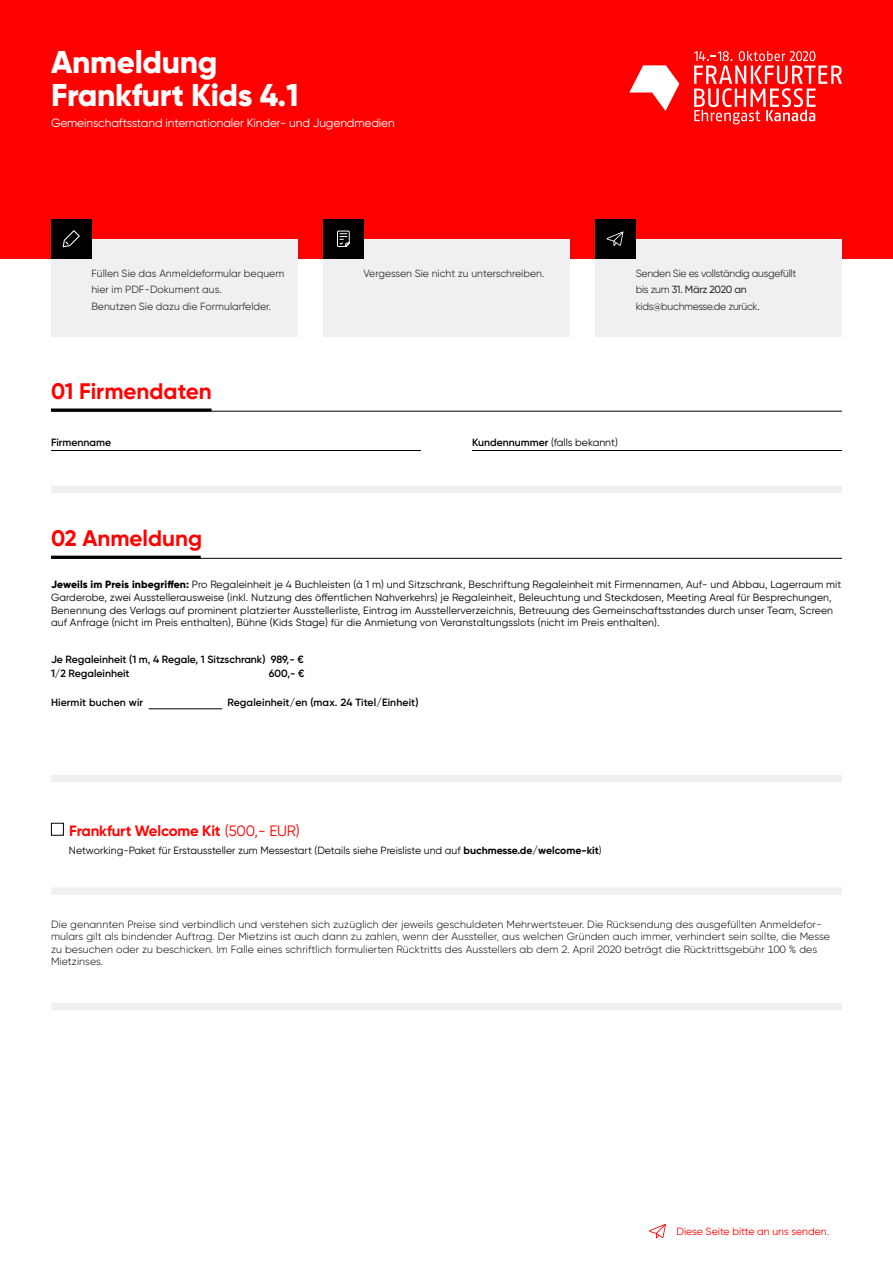
<style>
.page{position:relative;width:893px;height:1263px;background:#fff}
.page>*{position:absolute;margin:0;border:0;box-sizing:border-box;transform-origin:0 0}
.t1{font:800 31.5px/33px "Gilroy";letter-spacing:-.01em;color:#fff}
.t2{font:700 22.5px "Gilroy";color:#f00}
.t3{font:700 15px "Gilroy";letter-spacing:-.01em;color:#f00}
.t4{font:12px "Gilroy";letter-spacing:-.01em;color:#fff}
.t5{font:10.5px/12.6px "Gilroy";letter-spacing:.01em;color:#000}
.t6{font:300 10.5px/12.6px "Gilroy";letter-spacing:.01em;color:#000}
.t7{font:600 10.5px/13.5px "Gilroy";color:#000}
.t8{font:10.5px/16.5px "Gilroy";color:#333}
.t9{font:10.5px/16.5px "Gilroy";letter-spacing:-.03em;color:#333}
.t10{font:10.5px "Gilroy";color:#f00}
.s1{font-weight:500}
.s2{font-weight:600}
.s3{font-weight:800}
.s4{font-weight:400}
.s5{font-weight:700}
</style>
<div class="page">
<svg style="left:649px;top:1224px;width:17px;height:14px"></svg>
<div style="left:0;top:0;width:893px;height:258px;background:#f00"></div>
<div style="left:51px;top:239px;width:247px;height:98px;background:#f0f0f0"></div>
<div style="left:51px;top:219px;width:40px;height:40px;background:#000"></div>
<svg style="left:63px;top:230px;width:17px;height:17px"></svg>
<hr style="left:472px;top:450px;width:370px;height:1px;background:#000">
<hr style="left:51px;top:450px;width:370px;height:1px;background:#000">
<hr style="left:51px;top:558px;width:791px;height:1px;background:#000">
<hr style="left:51px;top:556px;width:150px;height:3px;background:#000">
<hr style="left:51px;top:411px;width:791px;height:1px;background:#000">
<svg style="left:51px;top:408px;width:161px;height:4px"></svg>
<div style="left:51px;top:823px;width:13px;height:13px;border:1px solid #000"></div>
<svg style="left:629px;top:65px;width:50px;height:46px"></svg>
<svg style="left:694px;top:51px;width:148px;height:73px"></svg>
<div style="left:51px;top:485px;width:791px;height:8px;background:#f0f0f0"></div>
<div style="left:51px;top:775px;width:791px;height:7px;background:#f0f0f0"></div>
<div style="left:51px;top:887px;width:791px;height:8px;background:#f0f0f0"></div>
<div style="left:323px;top:239px;width:247px;height:98px;background:#f0f0f0"></div>
<div style="left:323px;top:219px;width:41px;height:40px;background:#000"></div>
<svg style="left:337px;top:230px;width:13px;height:17px"></svg>
<div style="left:595px;top:239px;width:247px;height:98px;background:#f0f0f0"></div>
<div style="left:595px;top:219px;width:41px;height:40px;background:#000"></div>
<svg style="left:607px;top:231px;width:16px;height:15px"></svg>
<hr style="left:149px;top:708px;width:73px;height:1px;background:#000">
<div style="left:51px;top:1003px;width:791px;height:7px;background:#f0f0f0"></div>
<h1 class="t1" style="left:51px;top:45px;width:249px">Anmeldung<br>Frankfurt Kids 4.1</h1>
<p class="t4" style="left:51px;top:116px;width:345px">Gemeinschaftsstand internationaler Kinder- und Jugendmedien</p>
<p class="t8" style="left:91px;top:264px;width:194px">Füllen Sie das Anmeldeformular bequem hier im PDF-Dokument aus.<br>Benutzen Sie dazu die Formularfelder.</p>
<h2 class="t2" style="left:51px;top:377px;width:162px">01 Firmendaten</h2>
<p class="t8" style="left:364px;top:264px;width:182px">Vergessen Sie nicht zu unterschreiben.</p>
<p class="t9" style="left:636px;top:264px;width:162px">Senden Sie es vollständig ausgefüllt bis zum <span class="s1">31. März 2020 an </span>kids@buchmesse.de zurück.</p>
<p class="t7" style="left:51px;top:435px;width:62px">Firmenname</p>
<p class="t5" style="left:472px;top:436px;width:147px"><span class="s2">Kundennummer</span> (falls bekannt)</p>
<h2 class="t2" style="left:51px;top:524px;width:153px">02 Anmeldung</h2>
<p class="t5" style="left:51px;top:578px;width:792px"><span class="s3">Jeweils im Preis inbegriffen:</span> Pro Regaleinheit je 4 Buchleisten (à 1 m) und Sitzschrank, Beschriftung Regaleinheit mit Firmennamen, Auf- und Abbau, Lagerraum mit Garderobe, zwei Ausstellerausweise (inkl. Nutzung des öffentlichen Nahverkehrs) je Regaleinheit, Beleuchtung und Steckdosen, Meeting Areal für Besprechungen, Benennung des Verlags auf prominent platzierter Ausstellerliste, Eintrag im Ausstellerverzeichnis, Betreuung des Gemeinschaftsstandes durch unser Team, Screen auf Anfrage (nicht im Preis enthalten), Bühne (Kids Stage) für die Anmietung von Veranstaltungsslots (nicht im Preis enthalten).</p>
<p class="t7" style="left:51px;top:653px;width:254px">Je Regaleinheit (1 m, 4 Regale, 1 Sitzschrank) 989,- €<br>1/2 Regaleinheit</p>
<p class="t7" style="left:269px;top:666px;width:37px">600,- €</p>
<p class="t7" style="left:51px;top:695px;width:94px">Hiermit buchen wir</p>
<p class="t7" style="left:227px;top:695px;width:192px">Regaleinheit/en (max. 24 Titel/Einheit)</p>
<h3 class="t3" style="left:69px;top:821px;width:232px">Frankfurt Welcome Kit <span class="s4">(500,- EUR)</span></h3>
<p class="t5" style="left:69px;top:843px;width:534px">Networking-Paket für Erstaussteller zum Messestart (Details siehe Preisliste und auf <span class="s5">buchmesse.de/welcome-kit</span>)</p>
<p class="t6" style="left:51px;top:917px;width:780px">Die genannten Preise sind verbindlich und verstehen sich zuzüglich der jeweils geschuldeten Mehrwertsteuer. Die Rücksendung des ausgefüllten Anmeldefor&shy;mulars gilt als bindender Auftrag. Der Mietzins ist auch dann zu zahlen, wenn der Aussteller, aus welchen Gründen auch immer, verhindert sein sollte, die Messe zu besuchen oder zu beschicken. Im Falle eines schriftlich formulierten Rücktritts des Ausstellers ab dem 2. April 2020 beträgt die Rücktrittsgebühr 100 % des Mietzinses.</p>
<p class="t10" style="left:676px;top:1225px;width:154px">Diese Seite bitte an uns senden.</p>
</div>
